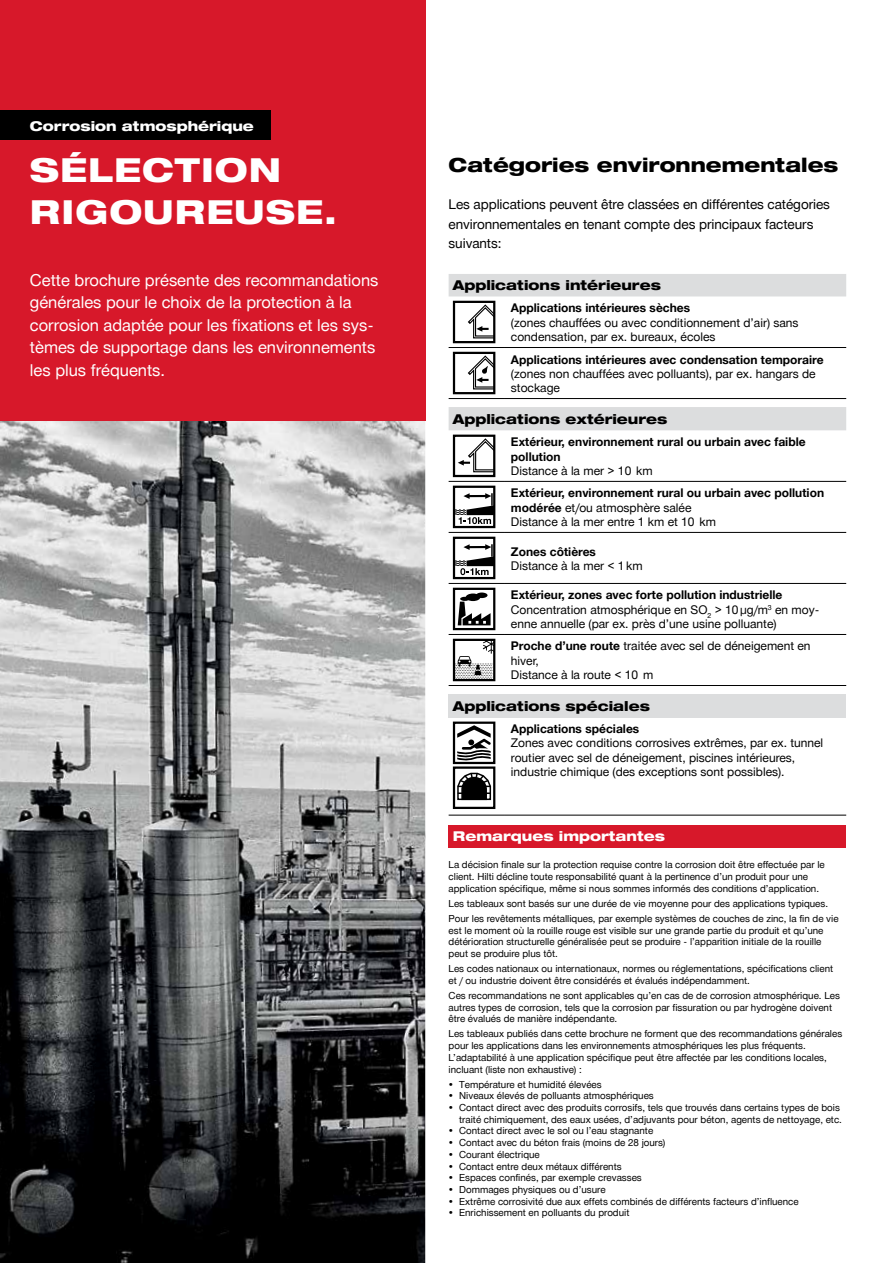
<style>
.page{position:relative;width:876px;height:1263px;background:#fff}
.page>*{position:absolute;margin:0;border:0;box-sizing:border-box;transform-origin:0 0}
.t1{font:800 expanded 33px/42px "Hilti";letter-spacing:.03em;color:#fff}
.t2{font:800 expanded 19.5px "Hilti";color:#000}
.t3{font:16.5px/22.5px "Hilti";color:#fff}
.t4{font:13.5px/19.5px "Hilti";letter-spacing:-.005em;color:#000}
.t5{font:800 expanded 13.5px "Hilti";color:#000}
.t6{font:800 expanded 13.5px "Hilti";color:#fff}
.t7{font:12px/14.4px "Hilti";color:#000}
.t8{font:700 12px/14.4px "Hilti";color:#000}
.t9{font:9.75px/11.7px "Hilti";color:#000}
.s1{font-weight:400}
.s2{font-weight:700}
</style>
<div class="page">
<img style="left:0;top:421px;width:425px;height:842px">
<svg style="left:449px;top:274px;width:397px;height:156px"></svg>
<div style="left:449px;top:694px;width:397px;height:23px;background:#dcddde"></div>
<hr style="left:449px;top:347px;width:56px;height:1px;background:#000">
<hr style="left:505px;top:347px;width:341px;height:1px;background:#000">
<hr style="left:449px;top:481px;width:56px;height:1px;background:#000">
<hr style="left:505px;top:481px;width:341px;height:1px;background:#000">
<hr style="left:449px;top:532px;width:56px;height:1px;background:#000">
<hr style="left:505px;top:532px;width:341px;height:1px;background:#000">
<hr style="left:449px;top:583px;width:56px;height:1px;background:#000">
<hr style="left:505px;top:583px;width:341px;height:1px;background:#000">
<hr style="left:449px;top:634px;width:56px;height:1px;background:#000">
<hr style="left:505px;top:634px;width:341px;height:1px;background:#000">
<hr style="left:449px;top:685px;width:56px;height:1px;background:#000">
<hr style="left:505px;top:685px;width:341px;height:1px;background:#000">
<hr style="left:449px;top:815px;width:56px;height:1px;background:#000">
<hr style="left:505px;top:815px;width:341px;height:1px;background:#000">
<hr style="left:449px;top:398px;width:56px;height:1px;background:#000">
<hr style="left:505px;top:398px;width:341px;height:1px;background:#000">
<svg style="left:467px;top:304px;width:25px;height:35px"></svg>
<div style="left:453px;top:301px;width:42px;height:42px;border:2px solid #000"></div>
<svg style="left:467px;top:355px;width:25px;height:35px"></svg>
<div style="left:453px;top:352px;width:42px;height:42px;border:2px solid #000"></div>
<svg style="left:458px;top:438px;width:34px;height:35px"></svg>
<div style="left:453px;top:435px;width:42px;height:42px;border:2px solid #000"></div>
<div style="left:453px;top:486px;width:42px;height:42px;border:2px solid #000"></div>
<svg style="left:454px;top:493px;width:41px;height:31px"></svg>
<div style="left:453px;top:537px;width:42px;height:42px;border:2px solid #000"></div>
<svg style="left:454px;top:544px;width:41px;height:31px"></svg>
<div style="left:453px;top:588px;width:42px;height:42px;border:2px solid #000"></div>
<svg style="left:458px;top:602px;width:33px;height:23px"></svg>
<svg style="left:460px;top:597px;width:10px;height:4px"></svg>
<div style="left:466px;top:593px;width:14px;height:8px;background:#000;border-radius:50%"></div>
<div style="left:476px;top:592px;width:11px;height:6px;background:#000;border-radius:50%"></div>
<svg style="left:456px;top:642px;width:36px;height:36px"></svg>
<div style="left:453px;top:639px;width:42px;height:42px;border:2px solid #000"></div>
<div style="left:453px;top:721px;width:42px;height:43px;border:2px solid #000"></div>
<svg style="left:457px;top:725px;width:34px;height:36px"></svg>
<div style="left:453px;top:766px;width:42px;height:43px;border:2px solid #000"></div>
<svg style="left:457px;top:772px;width:35px;height:29px"></svg>
<div style="left:449px;top:825px;width:397px;height:22px;background:#d7182a"></div>
<div style="left:0;top:0;width:425px;height:421px;background:#d7182a"></div>
<div style="left:0;top:111px;width:271px;height:29px;background:#000"></div>
<h3 class="t6" style="left:30px;top:117px;width:225px">Corrosion atmosphérique</h3>
<h1 class="t1" style="left:30px;top:149px;width:308px">SÉLECTION<br>RIGOUREUSE.</h1>
<h3 class="t3" style="left:30px;top:268px;width:350px">Cette brochure présente des recommandations générales pour le choix de la protection à la corrosion adaptée pour les fixations et les sys&shy;tèmes de supportage dans les environnements les plus fréquents.</h3>
<h2 class="t2" style="left:449px;top:152px;width:391px">Catégories environnementales</h2>
<h3 class="t4" style="left:449px;top:194px;width:383px">Les applications peuvent être classées en différentes catégories environnementales en tenant compte des principaux facteurs suivants:</h3>
<h3 class="t5" style="left:453px;top:277px;width:210px">Applications intérieures</h3>
<p class="t8" style="left:511px;top:300px;width:181px">Applications intérieures sèches</p>
<p class="t7" style="left:511px;top:315px;width:289px">(zones chauffées ou avec conditionnement d’air) sans condensation, par ex. bureaux, écoles</p>
<p class="t8" style="left:511px;top:351px;width:314px">Applications intérieures avec condensation temporaire</p>
<p class="t7" style="left:511px;top:366px;width:306px">(zones non chauffées avec polluants), par ex. hangars de stockage</p>
<h3 class="t5" style="left:453px;top:410px;width:216px">Applications extérieures</h3>
<p class="t8" style="left:511px;top:434px;width:296px">Extérieur, environnement rural ou urbain avec faible pollution</p>
<p class="t7" style="left:511px;top:463px;width:143px">Distance à la mer &gt; 10 km</p>
<p class="t8" style="left:511px;top:485px;width:315px">Extérieur, environnement rural ou urbain avec pollution modérée <span class="s1">et/ou atmosphère salée<br>Distance à la mer entre 1 km et 10 km</span></p>
<p class="t8" style="left:511px;top:544px;width:87px">Zones côtières</p>
<p class="t7" style="left:511px;top:558px;width:133px">Distance à la mer &lt; 1km</p>
<p class="t7" style="left:511px;top:587px;width:310px"><span class="s2">Extérieur, zones avec forte pollution industrielle<br></span>Concentration atmosphérique en SO<sub>2</sub> &gt; 10µg/m<sup>3</sup> en moy&shy;enne annuelle (par ex. près d’une usine polluante)</p>
<p class="t7" style="left:511px;top:638px;width:301px"><span class="s2">Proche d’une route</span> traitée avec sel de déneigement en hiver,<br>Distance à la route &lt; 10 m</p>
<h3 class="t5" style="left:453px;top:697px;width:199px">Applications spéciales</h3>
<p class="t8" style="left:511px;top:721px;width:130px">Applications spéciales</p>
<p class="t7" style="left:511px;top:735px;width:314px">Zones avec conditions corrosives extrêmes, par ex. tunnel routier avec sel de déneigement, piscines intérieures, industrie chimique (des exceptions sont possibles).</p>
<h3 class="t6" style="left:453px;top:828px;width:214px">Remarques importantes</h3>
<p class="t9" style="left:449px;top:858px;width:378px">La décision finale sur la protection requise contre la corrosion doit être effectuée par le client. Hilti décline toute responsabilité quant à la pertinence d’un produit pour une application spécifique, même si nous sommes informés des conditions d’application.</p>
<p class="t9" style="left:449px;top:895px;width:391px;line-height:15.1px">Les tableaux sont basés sur une durée de vie moyenne pour des applications typiques.<br>Pour les revêtements métalliques, par exemple systèmes de couches de zinc, la fin de vie</p>
<p class="t9" style="left:449px;top:924px;width:376px">est le moment où la rouille rouge est visible sur une grande partie du produit et qu’une détérioration structurelle généralisée peut se produire - l’apparition initiale de la rouille peut se produire plus tôt.</p>
<p class="t9" style="left:449px;top:962px;width:386px">Les codes nationaux ou internationaux, normes ou réglementations, spécifications client et / ou industrie doivent être considérés et évalués indépendamment.</p>
<p class="t9" style="left:449px;top:989px;width:393px">Ces recommandations ne sont applicables qu’en cas de de corrosion atmosphérique. Les autres types de corrosion, tels que la corrosion par fissuration ou par hydrogène doivent être évalués de manière indépendante.</p>
<p class="t9" style="left:449px;top:1028px;width:395px">Les tableaux publiés dans cette brochure ne forment que des recommandations générales pour les applications dans les environnements atmosphériques les plus fréquents.<br>L’adaptabilité à une application spécifique peut être affectée par les conditions locales, incluant (liste non exhaustive) :</p>
<p class="t9" style="left:449px;top:1078px;width:155px">• Température et humidité élevées</p>
<p class="t9" style="left:449px;top:1089px;width:207px">• Niveaux élevés de polluants atmosphériques</p>
<p class="t9" style="left:449px;top:1101px;width:395px;text-align:right">• Contact direct avec des produits corrosifs, tels que trouvés dans certains types de bois traité chimiquement, des eaux usées, d’adjuvants pour béton, agents de nettoyage, etc.</p>
<p class="t9" style="left:449px;top:1125px;width:206px">• Contact direct avec le sol ou l’eau stagnante</p>
<p class="t9" style="left:449px;top:1136px;width:218px">• Contact avec du béton frais (moins de 28 jours)</p>
<p class="t9" style="left:449px;top:1148px;width:93px">• Courant électrique</p>
<p class="t9" style="left:449px;top:1160px;width:174px">• Contact entre deux métaux différents</p>
<p class="t9" style="left:449px;top:1171px;width:195px">• Espaces confinés, par exemple crevasses</p>
<p class="t9" style="left:449px;top:1183px;width:158px">• Dommages physiques ou d’usure</p>
<p class="t9" style="left:449px;top:1195px;width:352px">• Extrême corrosivité due aux effets combinés de différents facteurs d’influence</p>
<p class="t9" style="left:449px;top:1206px;width:182px">• Enrichissement en polluants du produit</p>
</div>
